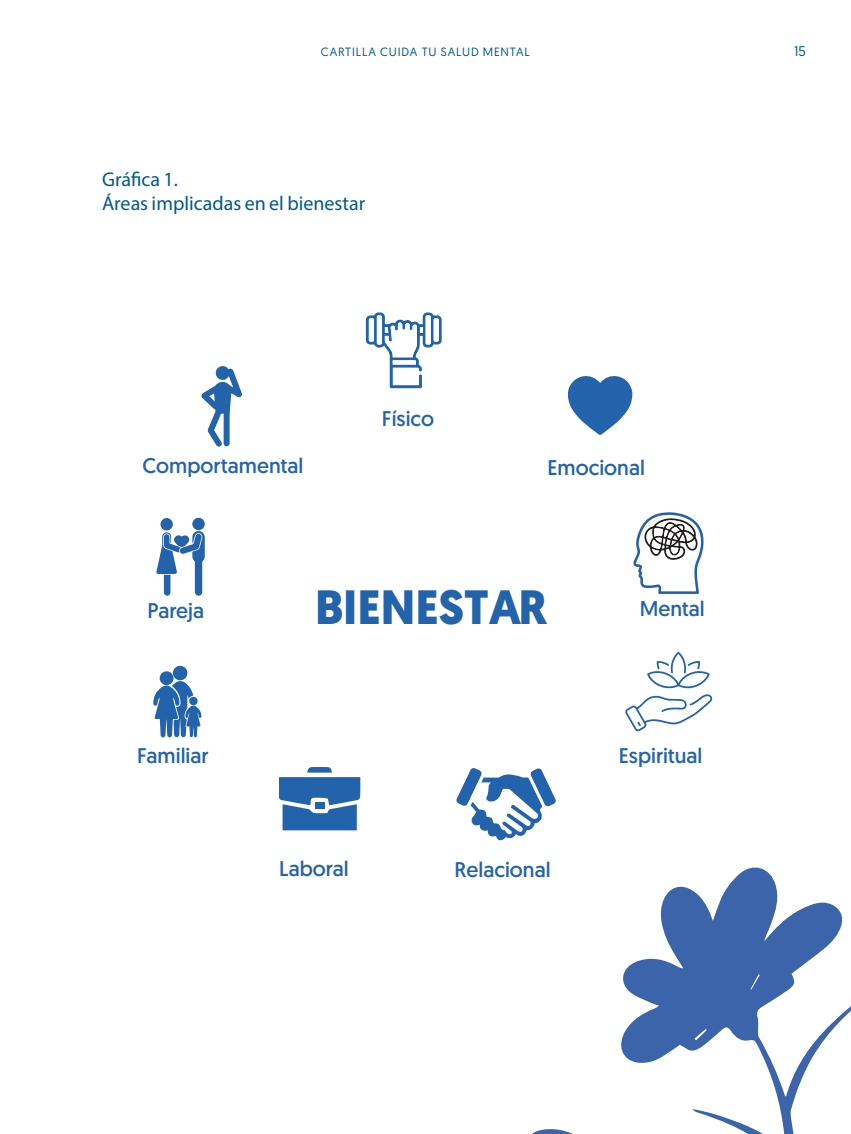
<style>
.page{position:relative;width:851px;height:1134px;background:#fff}
.page>*{position:absolute;margin:0;border:0;box-sizing:border-box;transform-origin:0 0}
.t1{font:700 48px "Geomanist";color:#2363ac}
.t2{font:21.2px "Geomanist";color:#2363ac}
.notas_titulos_graficas_y_tablas{font:20px "Myriad Pro";color:#00598c}
.t3{font:14px "Geomanist";color:#00598c}
.t4{font:12px "Geomanist";letter-spacing:.07em;color:#00598c}
</style>
<div class="page">
<svg style="left:532px;top:867px;width:318px;height:267px"></svg>
<svg style="left:366px;top:312px;width:75px;height:76px"></svg>
<svg style="left:568px;top:376px;width:64px;height:59px"></svg>
<svg style="left:633px;top:512px;width:71px;height:82px"></svg>
<svg style="left:625px;top:652px;width:88px;height:80px"></svg>
<svg style="left:456px;top:768px;width:99px;height:72px"></svg>
<svg style="left:279px;top:767px;width:81px;height:63px"></svg>
<div style="left:315px;top:802px;width:9px;height:7px;background:#2363ac"></div>
<svg style="left:153px;top:666px;width:48px;height:72px"></svg>
<div style="left:160px;top:671px;width:13px;height:14px;background:#2363ac;border-radius:50%"></div>
<div style="left:189px;top:697px;width:9px;height:8px;background:#2363ac;border-radius:50%"></div>
<svg style="left:156px;top:531px;width:49px;height:65px"></svg>
<div style="left:192px;top:518px;width:13px;height:12px;background:#2363ac;border-radius:50%"></div>
<div style="left:160px;top:518px;width:13px;height:12px;background:#2363ac;border-radius:50%"></div>
<svg style="left:201px;top:366px;width:41px;height:81px"></svg>
<p class="t4" style="left:321px;top:44px;width:210px">CARTILLA CUIDA TU SALUD MENTAL</p>
<p class="t3" style="left:794px;top:42px;width:13px">15</p>
<p class="notas_titulos_graficas_y_tablas" style="left:102px;top:167px;width:77px">Gráfica 1.</p>
<p class="notas_titulos_graficas_y_tablas" style="left:102px;top:191px;width:265px">Áreas implicadas en el bienestar</p>
<p class="t2" style="left:142px;top:452px;width:162px">Comportamental</p>
<p class="t2" style="left:381px;top:405px;width:54px">Físico</p>
<p class="t2" style="left:547px;top:453px;width:99px">Emocional</p>
<p class="t2" style="left:147px;top:596px;width:58px">Pareja</p>
<p class="t2" style="left:137px;top:742px;width:73px">Familiar</p>
<h1 class="t1" style="left:315px;top:575px;width:234px">BIENESTAR</h1>
<p class="t2" style="left:279px;top:854px;width:71px">Laboral</p>
<p class="t2" style="left:454px;top:856px;width:97px">Relacional</p>
<p class="t2" style="left:639px;top:594px;width:66px">Mental</p>
<p class="t2" style="left:618px;top:742px;width:85px">Espiritual</p>
</div>
